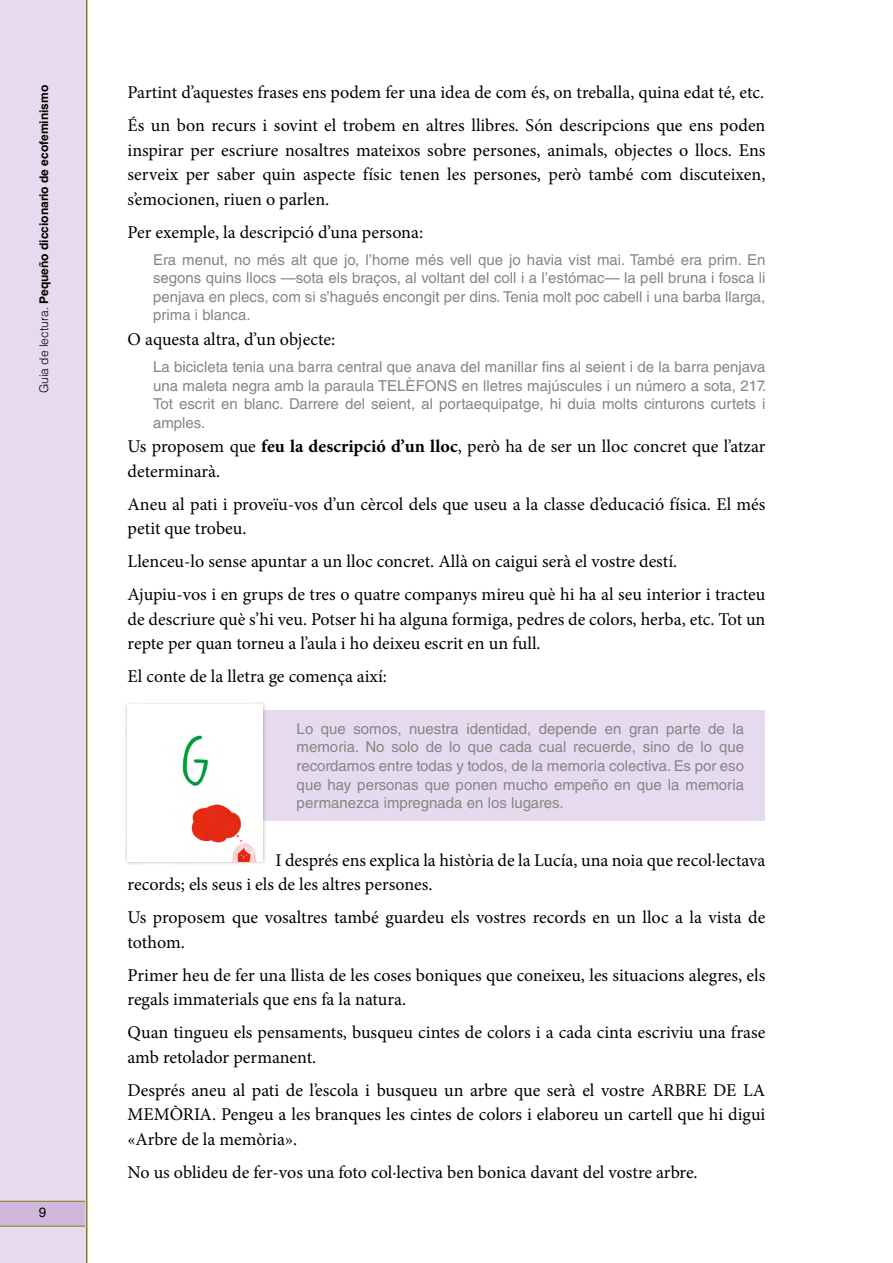
<style>
.page{position:relative;width:893px;height:1263px;background:#fff}
.page>*{position:absolute;margin:0;border:0;box-sizing:border-box;transform-origin:0 0}
.t1{font:18px/24.6px "Minion Pro";color:#000}
.t2{font:15px/18.5px "Helvetica LT Std";color:#868585;text-align:justify}
.t3{font:13.5px "Helvetica LT Std";color:#000}
.t4{font:700 12px "Helvetica LT Std";color:#000}
.s1{font-weight:300}
.s2{font-weight:700}
</style>
<div class="page">
<div style="left:0;top:0;width:86px;height:1263px;background:#e6dbee"></div>
<div style="left:0;top:1201px;width:85px;height:25px;background:#cfb8da"></div>
<hr style="left:0;top:1201px;width:85px;height:1px;background:#897a19">
<hr style="left:0;top:1226px;width:85px;height:1px;background:#897a19">
<hr style="left:86px;top:0;width:1px;height:1263px;background:#897a19">
<div style="left:128px;top:710px;width:637px;height:111px;background:#e6dbee"></div>
<div style="left:124px;top:701px;width:142px;height:163px;background:#000;opacity:.3"></div>
<img style="left:128px;top:705px;width:135px;height:156px">
<p class="t4" style="left:37px;top:393px;width:310px;rotate:-90deg"><span class="s1">Guia de lectura.</span> Pequeño diccionario de ecofeminismo</p>
<p class="t3" style="left:39px;top:1205px;width:9px">9</p>
<p class="t1" style="left:128px;top:76px;width:639px;line-height:33px">Partint d’aquestes frases ens podem fer una idea de com és, on treballa, quina edat té, etc.<br>És un bon recurs i sovint el trobem en altres llibres. Són descripcions que ens poden</p>
<p class="t1" style="left:128px;top:138px;width:639px;text-align:justify">inspirar per escriure nosaltres mateixos sobre persones, animals, objectes o llocs. Ens serveix per saber quin aspecte físic tenen les persones, però també com discuteixen, s’emocionen, riuen o parlen.</p>
<p class="t1" style="left:128px;top:220px;width:297px">Per exemple, la descripció d’una persona:</p>
<p class="t2" style="left:153px;top:250px;width:614px">Era menut, no més alt que jo, l’home més vell que jo havia vist mai. També era prim. En segons quins llocs —sota els braços, al voltant del coll i a l’estómac— la pell bruna i fosca li penjava en plecs, com si s’hagués encongit per dins. Tenia molt poc cabell i una barba llarga, prima i blanca.</p>
<p class="t1" style="left:128px;top:327px;width:209px">O aquesta altra, d’un objecte:</p>
<p class="t2" style="left:153px;top:357px;width:615px">La bicicleta tenia una barra central que anava del manillar fins al seient i de la barra penjava una maleta negra amb la paraula TELÈFONS en lletres majúscules i un número a sota, 217.<br>Tot escrit en blanc. Darrere del seient, al portaequipatge, hi duia molts cinturons curtets i amples.</p>
<p class="t1" style="left:128px;top:434px;width:639px">Us proposem que <span class="s2">feu la descripció d’un lloc</span>, però ha de ser un lloc concret que l’atzar determinarà.</p>
<p class="t1" style="left:128px;top:492px;width:639px">Aneu al pati i proveïu-vos d’un cèrcol dels que useu a la classe d’educació física. El més petit que trobeu.</p>
<p class="t1" style="left:128px;top:545px;width:639px;line-height:33px">Llenceu-lo sense apuntar a un lloc concret. Allà on caigui serà el vostre destí.<br>Ajupiu-vos i en grups de tres o quatre companys mireu què hi ha al seu interior i tracteu</p>
<p class="t1" style="left:128px;top:607px;width:639px">de descriure què s’hi veu. Potser hi ha alguna formiga, pedres de colors, herba, etc. Tot un repte per quan torneu a l’aula i ho deixeu escrit en un full.</p>
<p class="t1" style="left:128px;top:664px;width:261px">El conte de la lletra ge comença així:</p>
<p class="t2" style="left:297px;top:719px;width:449px">Lo que somos, nuestra identidad, depende en gran parte de la memoria. No solo de lo que cada cual recuerde, sino de lo que recordamos entre todas y todos, de la memoria colectiva. Es por eso que hay personas que ponen mucho empeño en que la memoria permanezca impregnada en los lugares.</p>
<p class="t1" style="left:128px;top:848px;width:639px;text-indent:148px">I després ens explica la història de la Lucía, una noia que recol·lectava records; els seus i els de les altres persones.</p>
<p class="t1" style="left:128px;top:905px;width:639px">Us proposem que vosaltres també guardeu els vostres records en un lloc a la vista de tothom.</p>
<p class="t1" style="left:128px;top:963px;width:639px">Primer heu de fer una llista de les coses boniques que coneixeu, les situacions alegres, els regals immaterials que ens fa la natura.</p>
<p class="t1" style="left:128px;top:1020px;width:639px">Quan tingueu els pensaments, busqueu cintes de colors i a cada cinta escriviu una frase amb retolador permanent.</p>
<p class="t1" style="left:128px;top:1078px;width:639px;text-align:justify">Després aneu al pati de l’escola i busqueu un arbre que serà el vostre ARBRE DE LA MEMÒRIA. Pengeu a les branques les cintes de colors i elaboreu un cartell que hi digui «Arbre de la memòria».</p>
<p class="t1" style="left:128px;top:1160px;width:572px">No us oblideu de fer-vos una foto col·lectiva ben bonica davant del vostre arbre.</p>
</div>
